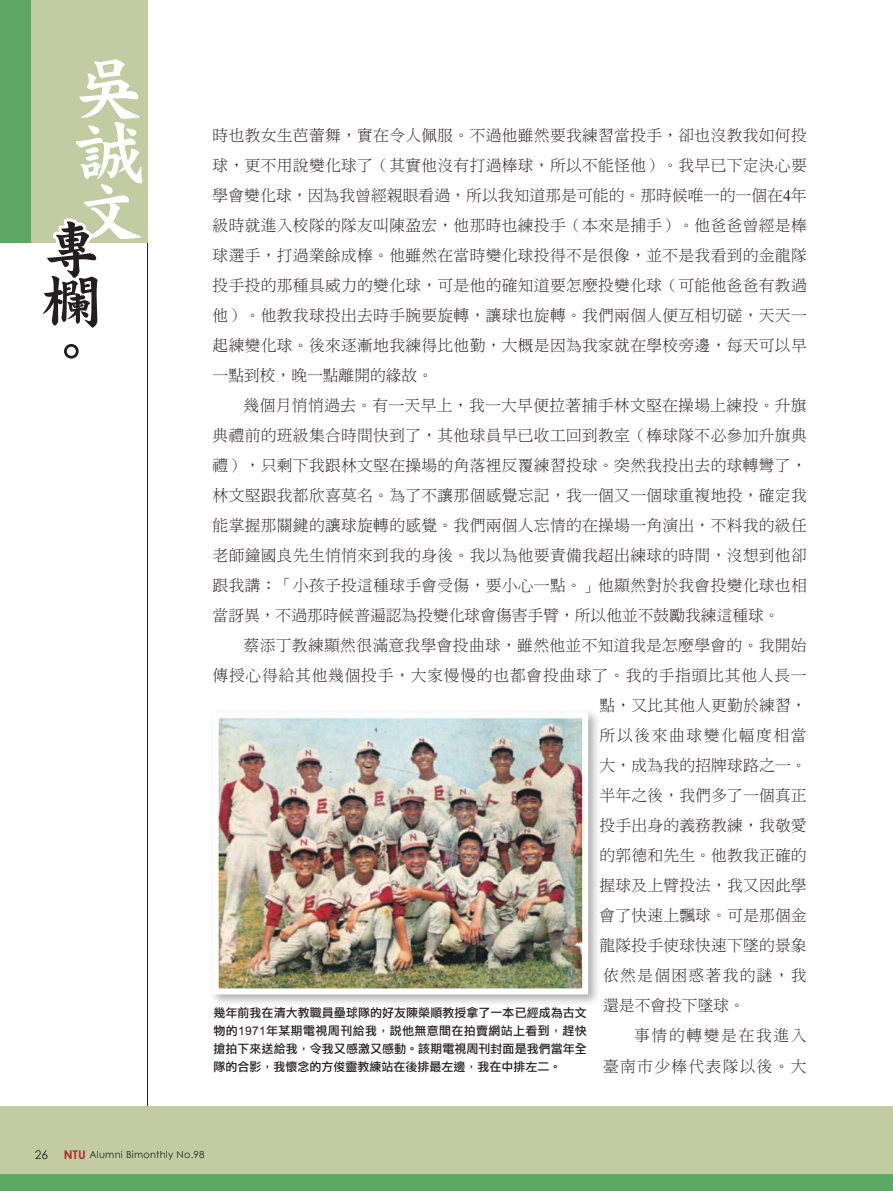
<style>
.page{position:relative;width:893px;height:1191px;background:#fff}
.page>*{position:absolute;margin:0;border:0;box-sizing:border-box;transform-origin:0 0}
.t1{font:72px/61.2px "DF Kai Shu Std W9";color:#fff;text-align:justify}
.t2{font:60px/51px "DF Kai Shu Std W9";color:#231f20;text-align:justify}
.t3{font:15.75px/30px "DF Ming Std W3";letter-spacing:.02em;color:#231f20;text-align:justify}
.t4{font:15.75px "DF Ming Std W3";letter-spacing:.05em;color:#231f20}
.t5{font:15.75px "DF Ming Std W3";letter-spacing:.085em;color:#231f20}
.t6{font:15.75px "DF Ming Std W3";letter-spacing:.105em;color:#231f20}
.t7{font:15.75px "DF Ming Std W3";color:#231f20}
.t8{font:12px/18px "DF Li Hei Std W5";color:#231f20;text-align:justify}
.t9{font:12px "Century Gothic";color:#231f20}
.t10{font:9.75px "Century Gothic";letter-spacing:.025em;color:#231f20}
.s1{font-family:"Times New Roman"}
.s2{font-family:"Arial"}
.s3{font-weight:700;font-size:12px;color:#b7282e}
</style>
<div class="page">
<div style="left:0;top:1106px;width:893px;height:83px;background:#c2cca2"></div>
<div style="left:0;top:1174px;width:893px;height:17px;background:#5ea767"></div>
<hr style="left:147px;top:242px;width:1px;height:864px;background:#231f20">
<div style="left:209px;top:708px;width:392px;height:299px;background:#231f20;opacity:.35"></div>
<img style="left:220px;top:719px;width:361px;height:268px">
<div style="left:213px;top:712px;width:375px;height:282px;border:6px solid #fff"></div>
<div style="left:0;top:0;width:147px;height:242px;background:#c2cca2"></div>
<svg style="left:30px;top:218px;width:92px;height:25px"></svg>
<div style="left:0;top:0;width:31px;height:242px;background:#5ea767"></div>
<h1 class="t1" style="left:73px;top:58px;width:71px">吳誠文</h1>
<h2 class="t2" style="left:41px;top:223px;width:58px">專欄。</h2>
<p class="t3" style="left:213px;top:120px;width:596px">時也教女生芭蕾舞，實在令人佩服。不過他雖然要我練習當投手，卻也沒教我如何投球，更不用說變化球了（其實他沒有打過棒球，所以不能怪他）。我早已下定決心要學會變化球，因為我曾經親眼看過，所以我知道那是可能的。那時候唯一的一個在<span class="s1">4</span>年級時就進入校隊的隊友叫陳盈宏，他那時也練投手（本來是捕手）。他爸爸曾經是棒球選手，打過業餘成棒。他雖然在當時變化球投得不是很像，並不是我看到的金龍隊投手投的那種具威力的變化球，可是他的確知道要怎麼投變化球（可能他爸爸有教過他）。他教我球投出去時手腕要旋轉，讓球也旋轉。我們兩個人便互相切磋，天天一起練變化球。後來逐漸地我練得比他勤，大概是因為我家就在學校旁邊，每天可以早一點到校，晚一點離開的緣故。</p>
<p class="t3" style="left:213px;top:390px;width:596px;text-indent:31px">幾個月悄悄過去。有一天早上，我一大早便拉著捕手林文堅在操場上練投。升旗典禮前的班級集合時間快到了，其他球員早已收工回到教室（棒球隊不必參加升旗典禮），只剩下我跟林文堅在操場的角落裡反覆練習投球。突然我投出去的球轉彎了，林文堅跟我都欣喜莫名。為了不讓那個感覺忘記，我一個又一個球重複地投，確定我能掌握那關鍵的讓球旋轉的感覺。我們兩個人忘情的在操場一角演出，不料我的級任老師鐘國良先生悄悄來到我的身後。我以為他要責備我超出練球的時間，沒想到他卻跟我講：「小孩子投這種球手會受傷，要小心一點。」他顯然對於我會投變化球也相當訝異，不過那時候普遍認為投變化球會傷害手臂，所以他並不鼓勵我練這種球。</p>
<p class="t3" style="left:244px;top:630px;width:565px">蔡添丁教練顯然很滿意我學會投曲球，雖然他並不知道我是怎麼學會的。我開始</p>
<p class="t4" style="left:213px;top:667px;width:596px">傳授心得給其他幾個投手，大家慢慢的也都會投曲球了。我的手指頭比其他人長一</p>
<p class="t3" style="left:600px;top:690px;width:209px">點，又比其他人更勤於練習，</p>
<p class="t6" style="left:600px;top:727px;width:209px">所以後來曲球變化幅度相當</p>
<p class="t3" style="left:600px;top:750px;width:209px">大，成為我的招牌球路之一。</p>
<p class="t3" style="left:600px;top:780px;width:209px">半年之後，我們多了一個真正</p>
<p class="t3" style="left:600px;top:810px;width:209px">投手出身的義務教練，我敬愛</p>
<p class="t3" style="left:600px;top:840px;width:209px">的郭德和先生。他教我正確的</p>
<p class="t3" style="left:600px;top:870px;width:209px">握球及上臂投法，我又因此學</p>
<p class="t3" style="left:600px;top:900px;width:209px">會了快速上飄球。可是那個金</p>
<p class="t3" style="left:600px;top:930px;width:209px">龍隊投手使球快速下墜的景象</p>
<p class="t5" style="left:603px;top:967px;width:205px">依然是個困惑著我的謎，我</p>
<p class="t7" style="left:603px;top:997px;width:143px">還是不會投下墜球。</p>
<p class="t6" style="left:634px;top:1027px;width:174px">事情的轉變是在我進入</p>
<p class="t5" style="left:603px;top:1057px;width:205px">臺南市少棒代表隊以後。大</p>
<p class="t8" style="left:213px;top:1003px;width:375px">幾年前我在清大教職員壘球隊的好友陳榮順教授拿了一本已經成為古文物的<span class="s2">1971</span>年某期電視周刊給我，說他無意間在拍賣網站上看到，趕快搶拍下來送給我，令我又感激又感動。該期電視周刊封面是我們當年全隊的合影，我懷念的方俊靈教練站在後排最左邊，我在中排左二。</p>
<p class="t9" style="left:35px;top:1147px;width:15px">26</p>
<p class="t10" style="left:64px;top:1148px;width:142px"><span class="s3">NTU</span> Alumni Bimonthly No.98</p>
</div>
